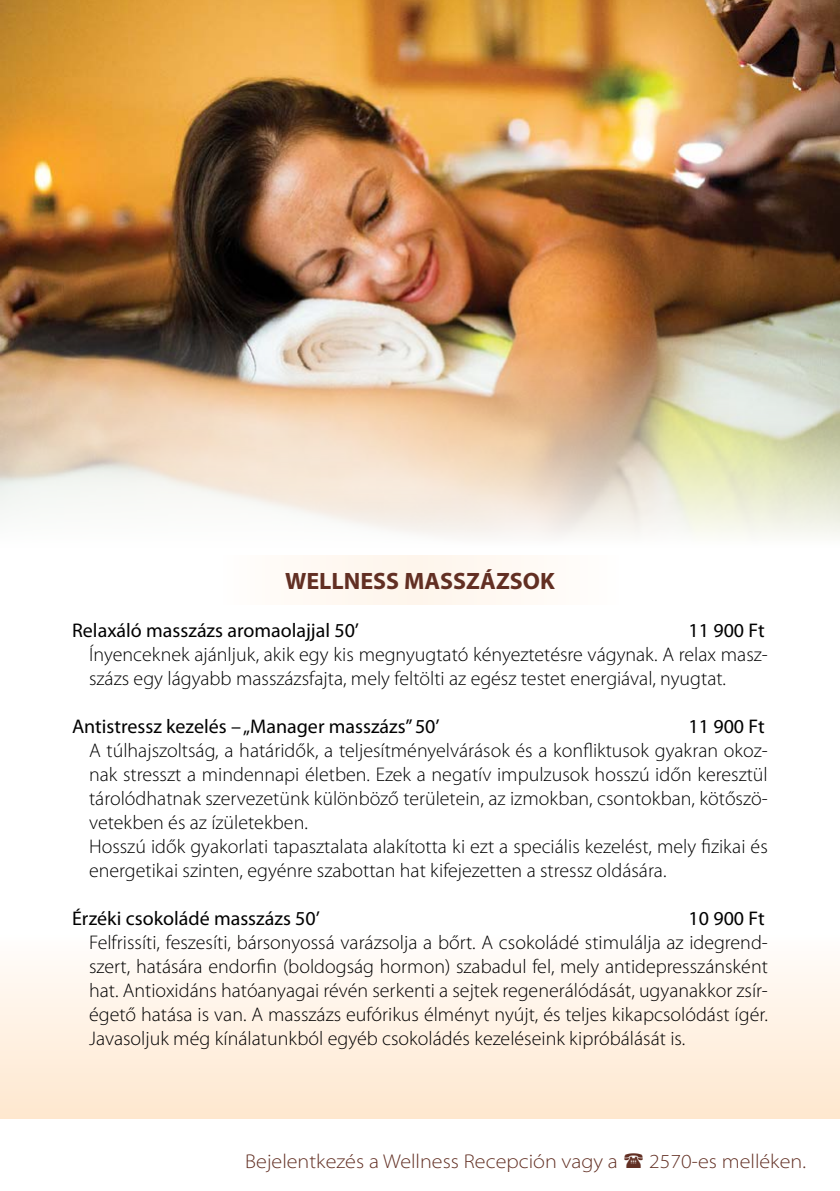
<style>
.page{position:relative;width:840px;height:1191px;background:#fff}
.page>*{position:absolute;margin:0;border:0;box-sizing:border-box;transform-origin:0 0}
.t1{font:700 23.8px "Myriad Pro";color:#622f23}
.t2{font:300 semi-expanded 20px "Myriad Pro";color:#622f23}
.t3{font:300 19.8px/24px "Myriad Pro";color:#000}
.t4{font:19.8px "Myriad Pro";color:#000}
</style>
<div class="page">
<div style="left:0;top:935px;width:839px;height:184px;background:linear-gradient(to bottom,#fffdfc,#fee7ce)"></div>
<img style="left:0;top:0;width:839px;height:537px">
<div style="left:221px;top:556px;width:397px;height:49px;background:#fff9f3"></div>
<p class="t1" style="left:285px;top:565px;width:271px">WELLNESS MASSZÁZSOK</p>
<p class="t4" style="left:72px;top:618px;width:288px">Relaxáló masszázs aromaolajjal 50’</p>
<p class="t4" style="left:688px;top:618px;width:78px">11 900 Ft</p>
<p class="t3" style="left:89px;top:642px;width:680px">Ínyenceknek ajánljuk, akik egy kis megnyugtató kényeztetésre vágynak. A relax mas - százs egy lágyabb masszázsfajta, mely feltölti az egész testet energiával, nyugtat.</p>
<p class="t4" style="left:72px;top:714px;width:369px">Antistressz kezelés – „Manager masszázs” 50’</p>
<p class="t4" style="left:688px;top:714px;width:78px">11 900 Ft</p>
<p class="t3" style="left:89px;top:738px;width:680px">A túlhajszoltság, a határidők, a teljesítményelvárások és a konfliktusok gyakran okoz&shy;nak stresszt a mindennapi életben. Ezek a negatív impulzusok hosszú időn keresztül tárolódhatnak szervezetünk különböző területein, az izmokban, csontokban, kötőszö&shy;vetekben és az ízületekben.<br>Hosszú idők gyakorlati tapasztalata alakította ki ezt a speciális kezelést, mely fizikai és energetikai szinten, egyénre szabottan hat kifejezetten a stressz oldására.</p>
<p class="t4" style="left:72px;top:906px;width:249px">Érzéki csokoládé masszázs 50’</p>
<p class="t4" style="left:688px;top:906px;width:78px">10 900 Ft</p>
<p class="t3" style="left:89px;top:930px;width:680px;text-align:justify">Felfrissíti, feszesíti, bársonyossá varázsolja a bőrt. A csokoládé stimulálja az idegrend&shy;szert, hatására endorfin (boldogság hormon) szabadul fel, mely antidepresszánsként hat. Antioxidáns hatóanyagai révén serkenti a sejtek regenerálódását, ugyanakkor zsír&shy;égető hatása is van. A masszázs eufórikus élményt nyújt, és teljes kikapcsolódást ígér.<br>Javasoljuk még kínálatunkból egyéb csokoládés kezeléseink kipróbálását is.</p>
<p class="t2" style="left:245px;top:1149px;width:374px">Bejelentkezés a Wellness Recepción vagy a</p>
<p class="t2" style="left:649px;top:1149px;width:158px">2570-es melléken.</p>
</div>
